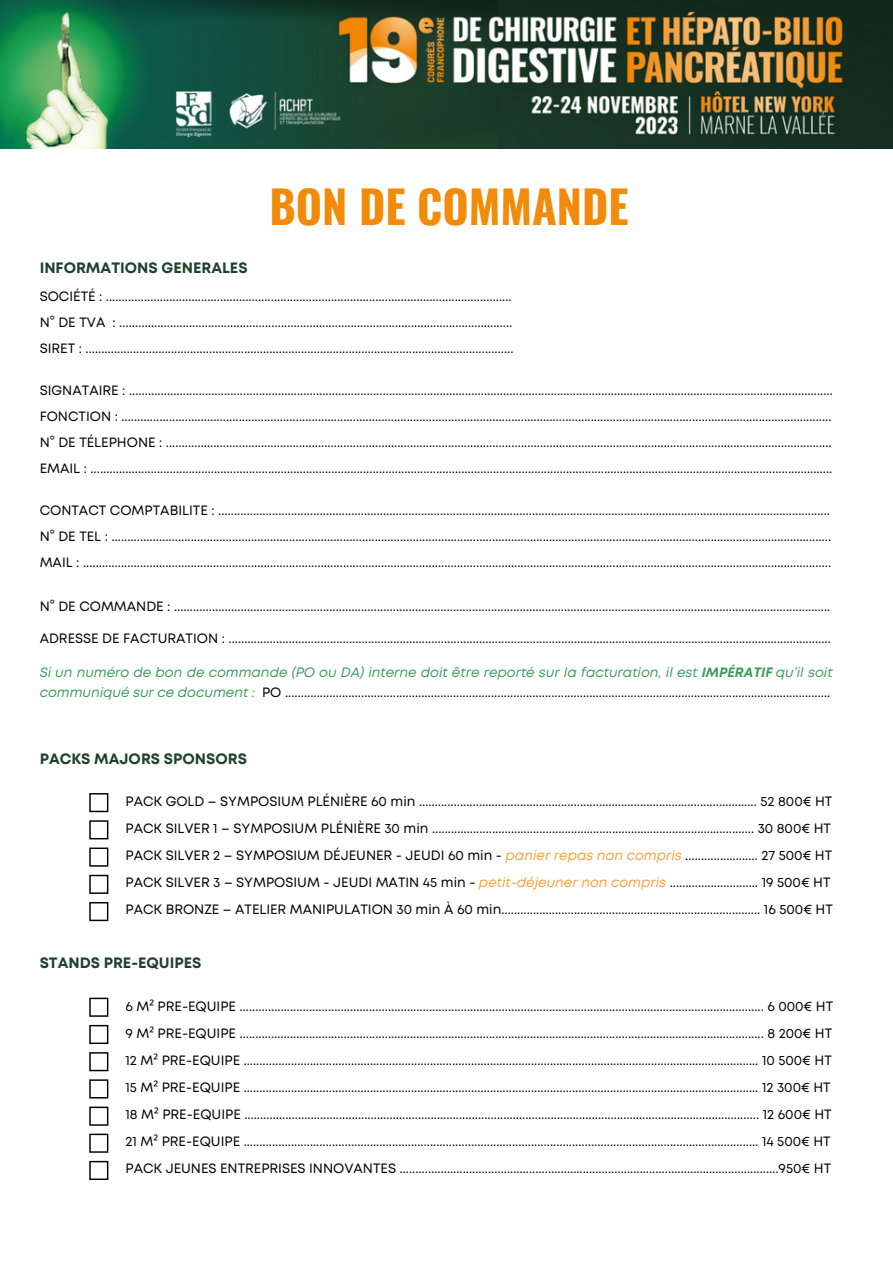
<style>
.page{position:relative;width:893px;height:1264px;background:#fff}
.page>*{position:absolute;margin:0;border:0;box-sizing:border-box;transform-origin:0 0}
.t1{font:700 45px "Oswald";color:#f18b09}
.t2{font:700 15px "Mont";color:#1e412b}
.t3{font:13.5px/27px "Mont";color:#000}
.s1{font-style:italic;color:#359c55}
.s2{font-weight:700;font-style:italic;color:#359c55}
.s3{font-style:italic;color:#f79e36}
.s4{font-family:"Noto Sans"}
</style>
<div class="page">
<img style="left:0;top:0;width:892px;height:148px">
<svg style="left:89px;top:793px;width:19px;height:19px"></svg>
<svg style="left:89px;top:820px;width:19px;height:19px"></svg>
<svg style="left:89px;top:847px;width:19px;height:19px"></svg>
<svg style="left:89px;top:874px;width:19px;height:19px"></svg>
<svg style="left:89px;top:902px;width:19px;height:19px"></svg>
<svg style="left:89px;top:997px;width:19px;height:19px"></svg>
<svg style="left:89px;top:1024px;width:19px;height:20px"></svg>
<svg style="left:89px;top:1052px;width:19px;height:19px"></svg>
<svg style="left:89px;top:1079px;width:19px;height:19px"></svg>
<svg style="left:89px;top:1106px;width:19px;height:19px"></svg>
<svg style="left:89px;top:1133px;width:19px;height:19px"></svg>
<svg style="left:89px;top:1160px;width:19px;height:19px"></svg>
<h1 class="t1" style="left:269px;top:171px;width:360px">BON DE COMMANDE</h1>
<p class="t2" style="left:40px;top:262px;width:209px">INFORMATIONS GENERALES</p>
<p class="t3" style="left:40px;top:284px;width:475px;line-height:26px">SOCIÉTÉ : ................................................................................................................................<br>N° DE TVA : ............................................................................................................................<br>SIRET : .......................................................................................................................................</p>
<p class="t3" style="left:40px;top:378px;width:794px;line-height:26px;text-align:justify">SIGNATAIRE : ..............................................................................................................................................................................................................................<br>FONCTION : ................................................................................................................................................................................................................................<br>N° DE TÉLEPHONE : ..................................................................................................................................................................................................................<br>EMAIL : ..........................................................................................................................................................................................................................................</p>
<p class="t3" style="left:40px;top:498px;width:793px;line-height:26px;text-align:justify">CONTACT COMPTABILITE : .................................................................................................................................................................................................<br>N° DE TEL : ...................................................................................................................................................................................................................................<br>MAIL : ............................................................................................................................................................................................................................................</p>
<p class="t3" style="left:40px;top:594px;width:792px">N° DE COMMANDE : ...............................................................................................................................................................................................................</p>
<p class="t3" style="left:40px;top:626px;width:792px">ADRESSE DE FACTURATION : ..............................................................................................................................................................................................</p>
<p class="t3" style="left:40px;top:663px;width:794px;line-height:20px"><span class="s1">Si un numéro de bon de commande (PO ou DA) interne doit être reporté sur la facturation, il est</span> <span class="s2">IMPÉRATIF</span> <span class="s1">qu’il soit communiqué sur ce document :</span> PO ............................................................................................................................................................................</p>
<p class="t2" style="left:40px;top:753px;width:209px">PACKS MAJORS SPONSORS</p>
<p class="t3" style="left:125px;top:789px;width:709px">PACK GOLD – SYMPOSIUM PLÉNIÈRE 60 min ........................................................................................................... 52 800€ HT PACK SILVER 1 – SYMPOSIUM PLÉNIÈRE 30 min ...................................................................................................... 30 800€ HT PACK SILVER 2 – SYMPOSIUM DÉJEUNER - JEUDI 60 min - <span class="s3">panier repas non compris</span> ....................... 27 500€ HT PACK SILVER 3 – SYMPOSIUM - JEUDI MATIN 45 min - <span class="s3">petit-déjeuner non compris</span> ............................ 19 500€ HT PACK BRONZE – ATELIER MANIPULATION 30 min À 60 min.................................................................................. 16 500€ HT</p>
<p class="t2" style="left:40px;top:957px;width:163px">STANDS PRE-EQUIPES</p>
<p class="t3" style="left:125px;top:993px;width:709px">6 M<span class="s4">²</span> PRE-EQUIPE ...................................................................................................................................................................... 6 000€ HT 9 M<span class="s4">²</span> PRE-EQUIPE ...................................................................................................................................................................... 8 200€ HT 12 M<span class="s4">²</span> PRE-EQUIPE ................................................................................................................................................................... 10 500€ HT 15 M<span class="s4">²</span> PRE-EQUIPE ................................................................................................................................................................... 12 300€ HT 18 M<span class="s4">²</span> PRE-EQUIPE ................................................................................................................................................................... 12 600€ HT 21 M<span class="s4">²</span> PRE-EQUIPE ................................................................................................................................................................... 14 500€ HT PACK JEUNES ENTREPRISES INNOVANTES ........................................................................................................................950€ HT</p>
</div>
